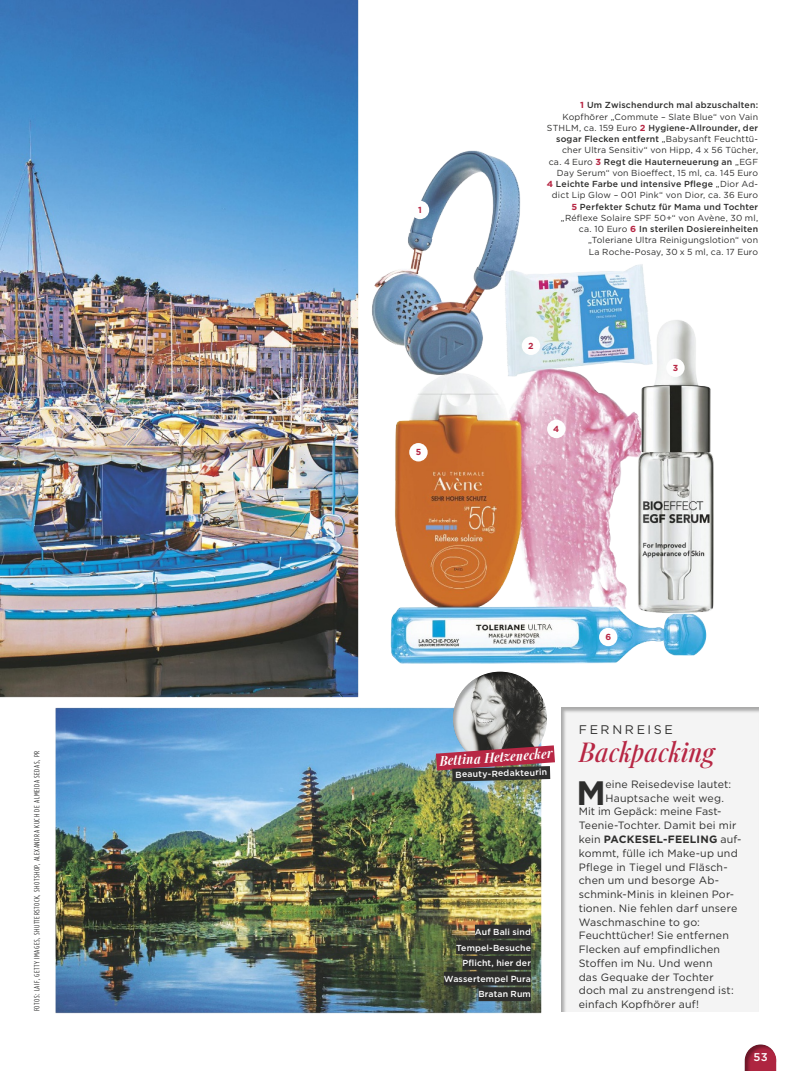
<style>
.page{position:relative;width:812px;height:1071px;background:#fff}
.page>*{position:absolute;margin:0;border:0;box-sizing:border-box;transform-origin:0 0}
.t1{font:700 33.88px "Gotham";color:#2e2e2d}
.t2{font:27.5px "Glanz Gala Regular Txt Italic";color:#b72744}
.t3{font:13.75px "Glanz Gala Semibold Txt Italic";color:#fefefe}
.t4{font:12.5px "Gotham";letter-spacing:.215em;color:#2e2e2d}
.t5{font:500 11.25px "Gotham";color:#fefefe}
.t6{font:10.62px "Gotham";letter-spacing:.015em;color:#2e2e2d}
.t7{font:700 10.62px "Gotham";letter-spacing:.02em;color:#2e2e2d}
.t8{font:8.75px/11.2px "Gotham";letter-spacing:.02em;color:#2e2e2d;text-align:right}
.t9{font:500 8.75px/15.6px "Gotham";letter-spacing:.015em;color:#fefefe;text-align:right}
.t10{font:700 8.75px "Gotham";color:#b72744}
.t11{font:7.5px "Gotham Condensed";letter-spacing:.07em;color:#2e2e2d;scale:1.05 1}
.s1{font-weight:700;color:#b72744}
.s2{font-weight:500}
.s3{font-weight:400}
</style>
<div class="page">
<img style="left:0;top:0;width:714px;height:1012px">
<div style="left:560px;top:705px;width:199px;height:307px;background:#f4f4f4"></div>
<div style="left:452px;top:669px;width:96px;height:96px;background:#2e2e2d;opacity:.4"></div>
<img style="left:435px;top:751px;width:1px;height:19px">
<svg style="left:436px;top:745px;width:119px;height:36px;background:#844652"></svg>
<div style="left:521px;top:336px;width:19px;height:19px;background:#fefefe;border-radius:50%"></div>
<div style="left:409px;top:443px;width:18px;height:18px;background:#fefefe;border-radius:50%"></div>
<div style="left:410px;top:201px;width:19px;height:18px;background:#fefefe;border-radius:50%"></div>
<div style="left:666px;top:358px;width:18px;height:19px;background:#fefefe;border-radius:50%"></div>
<div style="left:547px;top:419px;width:18px;height:19px;background:#fefefe;border-radius:50%"></div>
<img style="left:474px;top:924px;width:57px;height:14px">
<img style="left:455px;top:939px;width:76px;height:15px">
<img style="left:462px;top:955px;width:69px;height:14px">
<img style="left:443px;top:970px;width:88px;height:15px">
<img style="left:478px;top:986px;width:53px;height:15px">
<div style="left:599px;top:627px;width:18px;height:19px;background:#fefefe;border-radius:50%"></div>
<div style="left:744px;top:1042px;width:34px;height:28px;background:#2e2e2d;opacity:.5"></div>
<p class="t11" style="left:33px;top:1011px;width:249px;rotate:-90deg">FOTOS: LAIF, GETTY IMAGES, SHUTTERSTOCK, SHOTSHOP, ALEXANDRA KUCH DE ALMEIDA SEDAS, PR</p>
<p class="t10" style="left:418px;top:204px;width:5px">1</p>
<p class="t10" style="left:415px;top:446px;width:7px">5</p>
<p class="t8" style="left:546px;top:99px;width:213px"><span class="s1">1</span> <span class="s2">Um Zwischendurch mal abzuschalten:<br></span>Kopfhörer „Commute – Slate Blue“ von Vain STHLM, ca. 159 Euro <span class="s1">2</span> <span class="s2">Hygiene-Allrounder, der sogar Flecken entfernt</span> „Babysanft Feuchttü&shy;cher Ultra Sensitiv“ von Hipp, 4 x 56 Tücher,<br>ca. 4 Euro <span class="s1">3</span> <span class="s2">Regt die Hauterneuerung an</span> „EGF Day Serum“ von Bioeffect, 15 ml, ca. 145 Euro<br><span class="s1">4</span> <span class="s2">Leichte Farbe und intensive Pflege</span> „Dior Ad&shy;dict Lip Glow – 001 Pink“ von Dior, ca. 36 Euro <span class="s1">5</span> <span class="s2">Perfekter Schutz für Mama und Tochter </span>„Réflexe Solaire SPF 50+“ von Avène, 30 ml, ca. 10 Euro <span class="s1">6</span> <span class="s2">In sterilen Dosiereinheiten </span>„Toleriane Ultra Reinigungslotion“ von<br>La Roche-Posay, 30 x 5 ml, ca. 17 Euro</p>
<p class="t10" style="left:528px;top:340px;width:7px">2</p>
<p class="t10" style="left:553px;top:423px;width:8px">4</p>
<p class="t10" style="left:672px;top:362px;width:7px">3</p>
<p class="t10" style="left:605px;top:631px;width:7px">6</p>
<h3 class="t4" style="left:579px;top:721px;width:95px">FERNREISE</h3>
<h3 class="t3" style="left:438px;top:752px;width:116px;rotate:-4deg">Bettina Hetzenecker</h3>
<h2 class="t2" style="left:579px;top:734px;width:137px">Backpacking</h2>
<p class="t9" style="left:455px;top:765px;width:93px;rotate:-1deg">Beauty-Redakteurin</p>
<h1 class="t1" style="left:576px;top:770px;width:31px">M</h1>
<p class="t6" style="left:605px;top:777px;width:127px">eine Reisedevise lautet:</p>
<p class="t6" style="left:605px;top:790px;width:120px">Hauptsache weit weg.</p>
<p class="t6" style="left:578px;top:804px;width:144px">Mit im Gepäck: meine Fast-</p>
<p class="t6" style="left:578px;top:818px;width:159px">Teenie-Tochter. Damit bei mir</p>
<p class="t7" style="left:578px;top:831px;width:164px"><span class="s3">kein</span> PACKESEL-FEELING <span class="s3">auf-</span></p>
<p class="t6" style="left:578px;top:845px;width:160px">kommt, fülle ich Make-up und</p>
<p class="t6" style="left:578px;top:859px;width:150px">Pflege in Tiegel und Fläsch-</p>
<p class="t6" style="left:578px;top:873px;width:142px">chen um und besorge Ab-</p>
<p class="t6" style="left:578px;top:887px;width:157px">schmink-Minis in kleinen Por-</p>
<p class="t6" style="left:578px;top:900px;width:160px">tionen. Nie fehlen darf unsere</p>
<p class="t6" style="left:578px;top:914px;width:123px">Waschmaschine to go:</p>
<p class="t6" style="left:578px;top:928px;width:152px">Feuchttücher! Sie entfernen</p>
<p class="t6" style="left:578px;top:942px;width:143px">Flecken auf empfindlichen</p>
<p class="t6" style="left:578px;top:955px;width:135px">Stoffen im Nu. Und wenn</p>
<p class="t6" style="left:578px;top:969px;width:136px">das Gequake der Tochter</p>
<p class="t6" style="left:578px;top:983px;width:156px">doch mal zu anstrengend ist:</p>
<p class="t6" style="left:578px;top:997px;width:122px">einfach Kopfhörer auf!</p>
<p class="t9" style="left:443px;top:923px;width:89px">Auf Bali sind<br>Tempel-Besuche<br>Pflicht, hier der<br>Wassertempel Pura<br>Bratan Rum</p>
<p class="t5" style="left:753px;top:1049px;width:16px">53</p>
</div>
